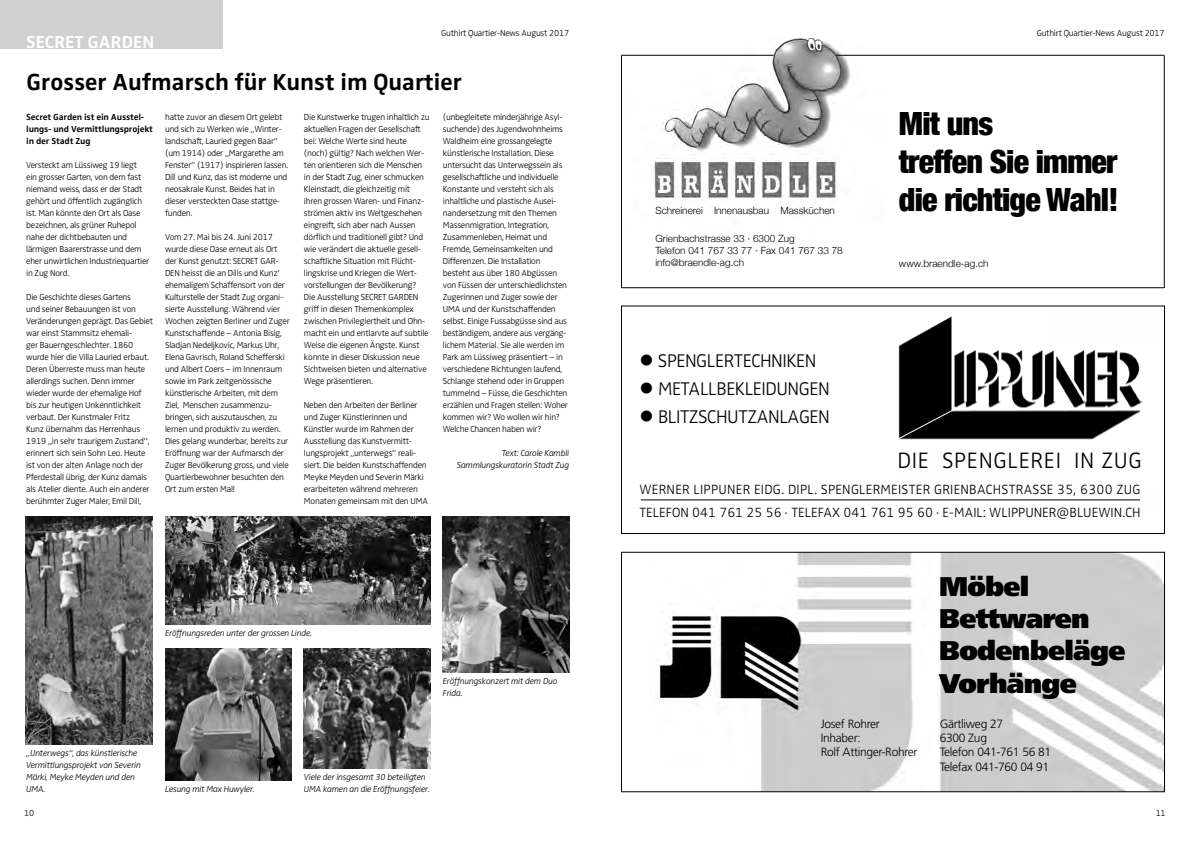
<style>
.page{position:relative;width:1191px;height:842px;background:#fff}
.page>*{position:absolute;margin:0;border:0;box-sizing:border-box;transform-origin:0 0}
.t1{font:900 condensed 32px/38.4px "Helvetica Neue";letter-spacing:-.025em;color:#000}
.t2{font:900 27px/32.4px "Frutiger CE";letter-spacing:-.025em;color:#000}
.t3{font:700 24px "Zwo Corr";letter-spacing:-.025em;color:#000}
.t4{font:300 23px "Zwo";letter-spacing:.03em;color:#000}
.t5{font:300 19px "Zwo";letter-spacing:-.025em;color:#000}
.t6{font:700 18px "Zwo Corr";color:#fff}
.t7{font:300 13.8px/23px "Zwo";letter-spacing:.015em;color:#000}
.t8{font:300 12px/14.4px "Frutiger";letter-spacing:-.025em;color:#000}
.t9{font:300 10px/12px "Helvetica Neue";color:#000}
.t10{font:300 9px/12px "Zwo";letter-spacing:-.025em;color:#000}
.t11{font:italic 300 9px/12px "Zwo";letter-spacing:-.025em;color:#000}
.t12{font:700 9px/12px "Zwo Corr";letter-spacing:-.025em;color:#000}
</style>
<div class="page">
<img style="left:896px;top:316px;width:247px;height:184px">
<div style="left:621px;top:306px;width:543px;height:228px;border:1px solid #000"></div>
<hr style="left:641px;top:500px;width:499px;height:1px;background:#000">
<svg style="left:896px;top:408px;width:59px;height:34px;background:#2d2d2d"></svg>
<img style="left:656px;top:554px;width:506px;height:236px">
<div style="left:621px;top:552px;width:543px;height:240px;border:1px solid #000"></div>
<img style="left:629px;top:39px;width:514px;height:159px">
<hr style="left:621px;top:287px;width:543px;height:1px;background:#000">
<hr style="left:1164px;top:56px;width:1px;height:232px;background:#000">
<hr style="left:621px;top:56px;width:1px;height:232px;background:#000">
<hr style="left:835px;top:55px;width:329px;height:1px;background:#000">
<hr style="left:621px;top:55px;width:152px;height:1px;background:#000">
<div style="left:0;top:0;width:222px;height:48px;background:#d0d0d0"></div>
<img style="left:443px;top:516px;width:126px;height:156px">
<img style="left:26px;top:516px;width:127px;height:228px">
<img style="left:165px;top:516px;width:265px;height:108px">
<img style="left:165px;top:648px;width:126px;height:132px">
<img style="left:304px;top:648px;width:126px;height:120px">
<p class="t10" style="left:441px;top:27px;width:129px">Guthirt Quartier-News August 2017</p>
<h3 class="t6" style="left:26px;top:31px;width:20px">Secret</h3>
<h3 class="t6" style="left:88px;top:31px;width:12px">gar</h3>
<h3 class="t6" style="left:121px;top:31px;width:22px">den</h3>
<h3 class="t3" style="left:26px;top:68px;width:437px">Grosser Aufmarsch für Kunst im Quartier</h3>
<p class="t12" style="left:26px;top:111px;width:128px">Secret Garden ist ein Ausstel&shy;lungs- und Vermittlungsprojekt in der Stadt Zug</p>
<p class="t10" style="left:26px;top:159px;width:125px">Versteckt am Lüssiweg 19 liegt ein grosser Garten, von dem fast niemand weiss, dass er der Stadt gehört und öffentlich zugänglich ist. Man könnte den Ort als Oase bezeichnen, als grüner Ruhepol nahe der dichtbebauten und lärmigen Baarerstrasse und dem eher unwirtlichen Industriequartier in Zug Nord.</p>
<p class="t10" style="left:26px;top:291px;width:128px">Die Geschichte dieses Gartens<br>und seiner Bebauungen ist von<br>Veränderungen geprägt. Das Gebiet war einst Stammsitz ehemali-<br>ger Bauerngeschlechter. 1860 wurde hier die Villa Lauried erbaut.<br>Deren Überreste muss man heute allerdings suchen. Denn immer wieder wurde der ehemalige Hof bis zur heutigen Unkenntlichkeit verbaut. Der Kunstmaler Fritz<br>Kunz übernahm das Herrenhaus<br>1919 „in sehr traurigem Zustand“, erinnert sich sein Sohn Leo. Heute ist von der alten Anlage noch der<br>Pferdestall übrig, der Kunz damals als Atelier diente. Auch ein anderer berühmter Zuger Maler, Emil Dill,</p>
<p class="t10" style="left:443px;top:111px;width:127px">(unbegleitete minderjährige Asyl&shy;suchende) des Jugendwohnheims<br>Waldheim eine grossangelegte künstlerische Installation. Diese untersucht das Unterwegssein als gesellschaftliche und individuelle<br>Konstante und versteht sich als inhaltliche und plastische Ausei&shy;nandersetzung mit den Themen<br>Massenmigration, Integration,<br>Zusammenleben, Heimat und<br>Fremde, Gemeinsamkeiten und<br>Differenzen. Die Installation besteht aus über 180 Abgüssen von Füssen der unterschiedlichsten<br>Zugerinnen und Zuger sowie der<br>UMA und der Kunstschaffenden selbst. Einige Fussabgüsse sind aus beständigem, andere aus vergäng&shy;lichem Material. Sie alle werden im<br>Park am Lüssiweg präsentiert – in verschiedene Richtungen laufend,<br>Schlange stehend oder in Gruppen tummelnd – Füsse, die Geschichten erzählen und Fragen stellen: Woher kommen wir? Wo wollen wir hin?<br>Welche Chancen haben wir?</p>
<p class="t11" style="left:457px;top:447px;width:114px;text-align:right">Text: Carole Kambli<br>Sammlungskuratorin Stadt Zug</p>
<p class="t10" style="left:304px;top:111px;width:127px">Die Kunstwerke trugen inhaltlich zu aktuellen Fragen der Gesellschaft bei: Welche Werte sind heute (noch) gültig? Nach welchen Wer&shy;ten orientieren sich die Menschen in der Stadt Zug, einer schmucken Kleinstadt, die gleichzeitig mit ihren grossen Waren- und Finanz&shy;strömen aktiv ins Weltgeschehen eingreift, sich aber nach Aussen dörflich und traditionell gibt? Und wie verändert die aktuelle gesell&shy;schaftliche Situation mit Flücht&shy;lingskrise und Kriegen die Wert&shy;vorstellungen der Bevölkerung?<br>Die Ausstellung SECRET GARDEN griff in diesen Themenkomplex zwischen Privilegiertheit und Ohn&shy;macht ein und entlarvte auf subtile Weise die eigenen Ängste. Kunst konnte in dieser Diskussion neue Sichtweisen bieten und alternative Wege präsentieren.</p>
<p class="t10" style="left:304px;top:399px;width:126px">Neben den Arbeiten der Berliner und Zuger Künstlerinnen und<br>Künstler wurde im Rahmen der<br>Ausstellung das Kunstvermitt&shy;lungsprojekt „unterwegs“ reali&shy;siert. Die beiden Kunstschaffenden<br>Meyke Meyden und Severin Märki erarbeiteten während mehreren<br>Monaten gemeinsam mit den UMA</p>
<p class="t10" style="left:165px;top:111px;width:125px">hatte zuvor an diesem Ort gelebt und sich zu Werken wie „Winter&shy;landschaft, Lauried gegen Baar“ (um 1914) oder „Margarethe am<br>Fenster“ (1917) inspirieren lassen.<br>Dill und Kunz, das ist moderne und neosakrale Kunst. Beides hat in dieser versteckten Oase stattge&shy;funden.</p>
<p class="t10" style="left:165px;top:231px;width:126px">Vom 27. Mai bis 24. Juni 2017 wurde diese Oase erneut als Ort der Kunst genutzt: SECRET GAR-<br>DEN heisst die an Dills und Kunz’ ehemaligem Schaffensort von der<br>Kulturstelle der Stadt Zug organi&shy;sierte Ausstellung. Während vier<br>Wochen zeigten Berliner und Zuger<br>Kunstschaffende – Antonia Bisig,<br>Sladjan Nedeljkovic, Markus Uhr,<br>Elena Gavrisch, Roland Schefferski und Albert Coers – im Innenraum sowie im Park zeitgenössische künstlerische Arbeiten, mit dem<br>Ziel, Menschen zusammenzu&shy;bringen, sich auszutauschen, zu lernen und produktiv zu werden.<br>Dies gelang wunderbar, bereits zur<br>Eröffnung war der Aufmarsch der<br>Zuger Bevölkerung gross, und viele<br>Quartierbewohner besuchten den<br>Ort zum ersten Mal!</p>
<p class="t11" style="left:26px;top:747px;width:116px">„Unterwegs“, das künstlerische<br>Vermittlungsprojekt von Severin<br>Märki, Meyke Meyden und den<br>UMA.</p>
<p class="t10" style="left:24px;top:807px;width:12px">10</p>
<p class="t11" style="left:165px;top:627px;width:149px">Eröffnungsreden unter der grossen Linde.</p>
<p class="t11" style="left:443px;top:675px;width:116px">Eröffnungskonzert mit dem Duo<br>Frida.</p>
<p class="t11" style="left:165px;top:783px;width:91px">Lesung mit Max Huwyler.</p>
<p class="t11" style="left:304px;top:771px;width:128px">Viele der insgesamt 30 beteiligten<br>UMA kamen an die Eröffnungsfeier.</p>
<p class="t9" style="left:655px;top:204px;width:181px">Schreinerei Innenausbau Massküchen</p>
<p class="t9" style="left:655px;top:232px;width:189px">Grienbachstrasse 33 · 6300 Zug<br>Telefon 041 767 33 77 · Fax 041 767 33 78 info@braendle-ag.ch</p>
<h3 class="t5" style="left:639px;top:350px;width:179px">● SPENGLERTECHNIKEN</h3>
<h3 class="t5" style="left:639px;top:378px;width:192px">● METALLBEKLEIDUNGEN</h3>
<h3 class="t5" style="left:639px;top:406px;width:192px">● BLITZSCHUTZANLAGEN</h3>
<p class="t10" style="left:1036px;top:27px;width:129px">Guthirt Quartier-News August 2017</p>
<h1 class="t1" style="left:899px;top:102px;width:221px">Mit uns<br>treffen Sie immer die richtige Wahl!</h1>
<p class="t9" style="left:899px;top:257px;width:91px">www.braendle-ag.ch</p>
<h3 class="t4" style="left:897px;top:447px;width:246px">DIE SPENGLEREI IN ZUG</h3>
<h3 class="t7" style="left:639px;top:477px;width:502px">WERNER LIPPUNER EIDG. DIPL. SPENGLERMEISTER GRIENBACHSTRASSE 35, 6300 ZUG<br>TELEFON 041 761 25 56 · TELEFAX 041 761 95 60 · E-MAIL: WLIPPUNER@BLUEWIN.CH</h3>
<h2 class="t2" style="left:939px;top:570px;width:188px">Möbel<br>Bettwaren<br>Bodenbeläge<br>Vorhänge</h2>
<h3 class="t8" style="left:820px;top:716px;width:98px">Josef Rohrer<br>Inhaber:<br>Rolf Attinger-Rohrer</h3>
<h3 class="t8" style="left:939px;top:716px;width:113px">Gärtliweg 27<br>6300 Zug<br>Telefon 041-761 56 81<br>Telefax 041-760 04 91</h3>
<p class="t10" style="left:1155px;top:807px;width:12px">11</p>
</div>
